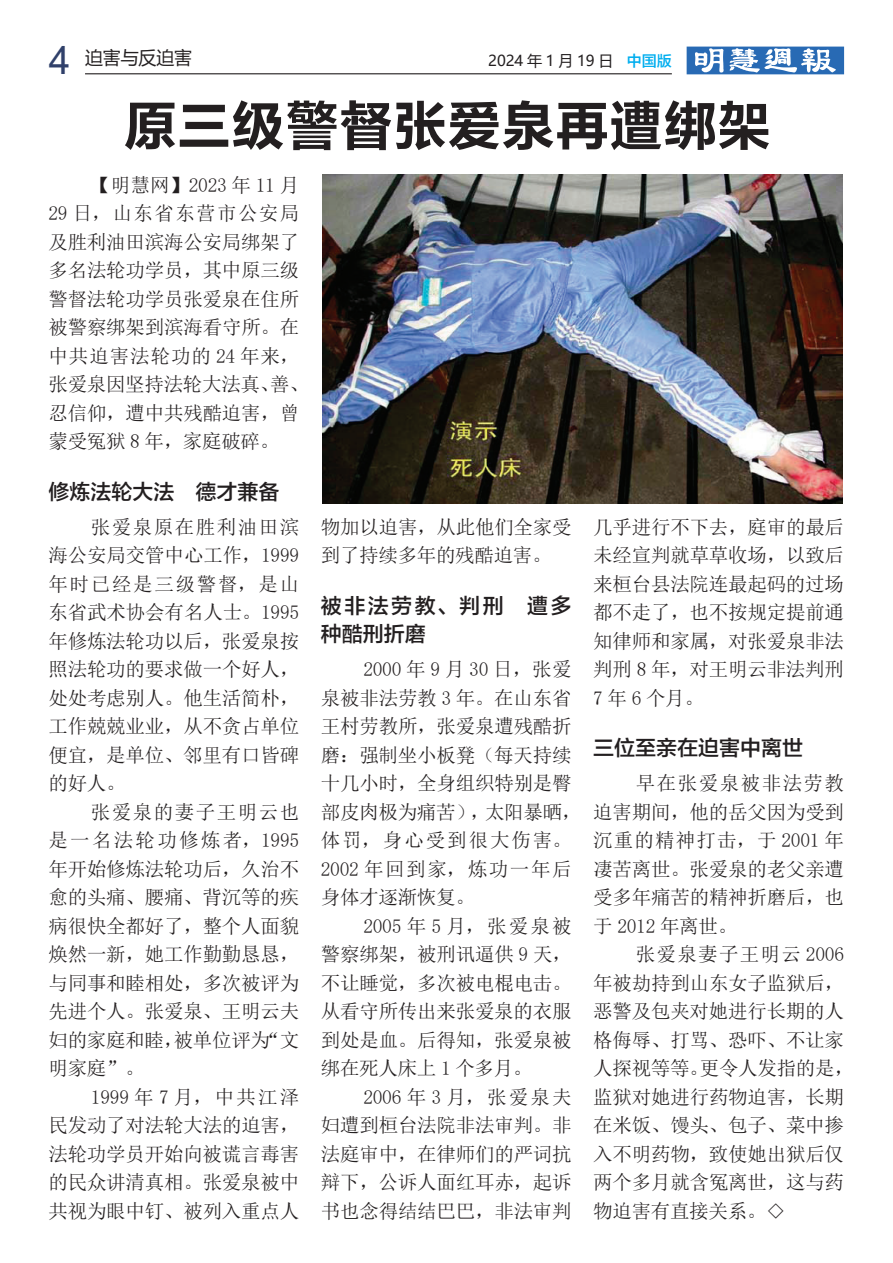
<style>
.page{position:relative;width:893px;height:1263px;background:#fff}
.page>*{position:absolute;margin:0;border:0;box-sizing:border-box;transform-origin:0 0}
.t1{font:54px "FZLTCHK GBK1 0";color:#231f20}
.t2{font:21px "FZLTZHK GBK1 0";color:#231f20}
.t3{font:21px/28.5px "FZLTZHK GBK1 0";letter-spacing:.12em;color:#231f20}
.t4{font:19.5px/28.5px "N Sim Sun";letter-spacing:-.01em;color:#231f20;text-align:justify}
.t5{font:18px "Microsoft Ya Hei";letter-spacing:-.01em;color:#231f20}
.t6{font:15px "Microsoft Ya Hei";color:#231f20}
.s1{font-family:"Arial";font-size:39px;color:#30406a}
.s2{font-family:"FZLTZHK GBK1 0";color:#00aeef}
</style>
<div class="page">
<hr style="left:85px;top:73px;width:587px;height:1px;background:#231f20">
<svg style="left:687px;top:47px;width:157px;height:27px"></svg>
<img style="left:322px;top:175px;width:520px;height:329px">
<p class="t5" style="left:49px;top:46px;width:145px"><span class="s1">4</span> 迫害与反迫害</p>
<p class="t6" style="left:488px;top:50px;width:185px">2024 年 1 月 19 日 <span class="s2">中国版</span></p>
<h1 class="t1" style="left:123px;top:96px;width:649px">原三级警督张爱泉再遭绑架</h1>
<p class="t4" style="left:48px;top:170px;width:262px;text-align:left;text-indent:43px">【明慧网】2023 年 11 月<br>29 日，山东省东营市公安局及胜利油田滨海公安局绑架了多名法轮功学员，其中原三级警督法轮功学员张爱泉在住所被警察绑架到滨海看守所。在中共迫害法轮功的 24 年来，张爱泉因坚持法轮大法真、善、忍信仰，遭中共残酷迫害，曾蒙受冤狱 8 年，家庭破碎。</p>
<p class="t2" style="left:48px;top:480px;width:233px">修炼法轮大法　德才兼备</p>
<p class="t4" style="left:48px;top:512px;width:252px;text-indent:43px">张爱泉原在胜利油田滨海公安局交管中心工作，1999年时已经是三级警督，是山东省武术协会有名人士。1995年修炼法轮功以后，张爱泉按照法轮功的要求做一个好人，处处考虑别人。他生活简朴，工作兢兢业业，从不贪占单位便宜，是单位、邻里有口皆碑的好人。</p>
<p class="t4" style="left:48px;top:797px;width:252px;text-indent:43px">张爱泉的妻子王明云也是一名法轮功修炼者，1995年开始修炼法轮功后，久治不愈的头痛、腰痛、背沉等的疾病很快全都好了，整个人面貌焕然一新，她工作勤勤恳恳，与同事和睦相处，多次被评为先进个人。张爱泉、王明云夫妇的家庭和睦，被单位评为“文明家庭”。</p>
<p class="t4" style="left:48px;top:1083px;width:252px;text-indent:43px">1999 年 7 月，中共江泽民发动了对法轮大法的迫害，法轮功学员开始向被谎言毒害的民众讲清真相。张爱泉被中共视为眼中钉、被列入重点人</p>
<p class="t4" style="left:321px;top:513px;width:252px">物加以迫害，从此他们全家受到了持续多年的残酷迫害。</p>
<p class="t3" style="left:321px;top:592px;width:252px">被非法劳教、判刑　遭多种酷刑折磨</p>
<p class="t4" style="left:321px;top:655px;width:262px;text-align:left;text-indent:43px">2000 年 9 月 30 日，张爱泉被非法劳教 3 年。在山东省王村劳教所，张爱泉遭残酷折磨：强制坐小板凳（每天持续十几小时，全身组织特别是臀部皮肉极为痛苦），太阳暴晒，体罚，身心受到很大伤害。<br>2002 年回到家，炼功一年后身体才逐渐恢复。</p>
<p class="t4" style="left:321px;top:911px;width:252px;text-indent:43px">2005 年 5 月，张爱泉被警察绑架，被刑讯逼供 9 天，不让睡觉，多次被电棍电击。从看守所传出来张爱泉的衣服到处是血。后得知，张爱泉被绑在死人床上 1 个多月。</p>
<p class="t4" style="left:321px;top:1082px;width:252px;text-indent:43px">2006 年 3 月，张爱泉夫妇遭到桓台法院非法审判。非法庭审中，在律师们的严词抗辩下，公诉人面红耳赤，起诉书也念得结结巴巴，非法审判</p>
<p class="t4" style="left:593px;top:512px;width:252px">几乎进行不下去，庭审的最后未经宣判就草草收场，以致后来桓台县法院连最起码的过场都不走了，也不按规定提前通知律师和家属，对张爱泉非法判刑 8 年，对王明云非法判刑7年6个月。</p>
<p class="t2" style="left:593px;top:737px;width:211px">三位至亲在迫害中离世</p>
<p class="t4" style="left:593px;top:769px;width:252px;text-indent:43px">早在张爱泉被非法劳教迫害期间，他的岳父因为受到沉重的精神打击，于 2001 年凄苦离世。张爱泉的老父亲遭受多年痛苦的精神折磨后，也于 2012 年离世。</p>
<p class="t4" style="left:593px;top:940px;width:262px;text-align:left;text-indent:43px">张爱泉妻子王明云 2006年被劫持到山东女子监狱后，恶警及包夹对她进行长期的人格侮辱、打骂、恐吓、不让家人探视等等。更令人发指的是，监狱对她进行药物迫害，长期在米饭、馒头、包子、菜中掺入不明药物，致使她出狱后仅两个多月就含冤离世，这与药物迫害有直接关系。◇</p>
</div>
